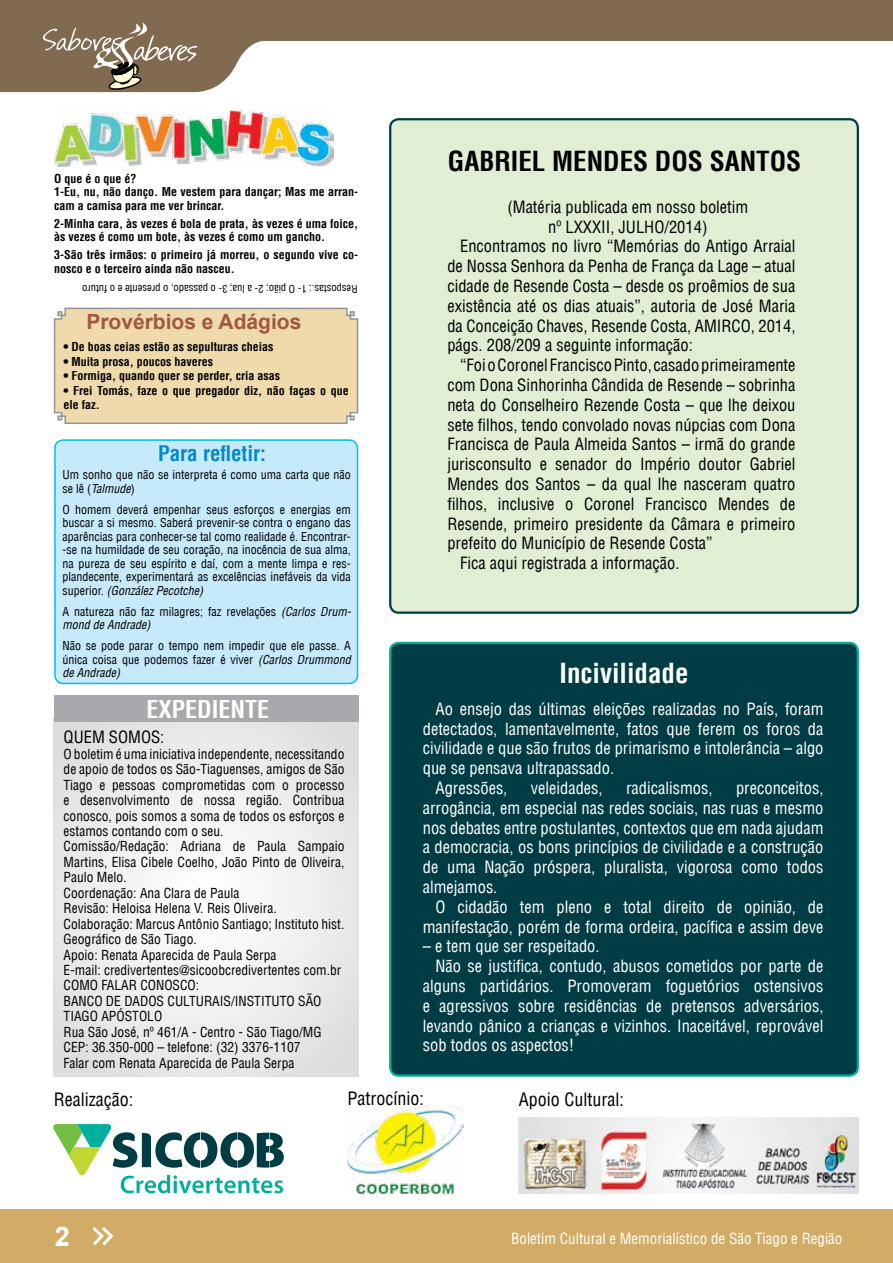
<style>
.page{position:relative;width:893px;height:1263px;background:#fff}
.page>*{position:absolute;margin:0;border:0;box-sizing:border-box;transform-origin:0 0}
.t1{font:700 condensed 27px "Helvetica LT";color:#000}
.t2{font:700 condensed 27px "Helvetica LT";color:#fff}
.t3{font:700 27px "Arial";color:#fff}
.t4{font:700 condensed 24px "Helvetica LT";color:#fff}
.t5{font:700 21px "Arial";color:#a25742}
.t6{font:700 condensed 21px "Helvetica LT";color:#0089cf}
.t7{font:condensed 18px "Helvetica LT";color:#000}
.t8{font:condensed 16.5px/19.8px "Helvetica LT";color:#fff;text-align:justify}
.t9{font:condensed 16.5px "Helvetica LT";color:#000}
.t10{font:condensed 15px "Helvetica LT";color:#fff}
.t11{font:condensed 13.5px/15.5px "Helvetica LT";color:#000}
.t12{font:condensed 12px/13.5px "Helvetica LT";color:#000}
.t13{font:700 condensed 12px/13.5px "Helvetica LT";color:#000}
.t14{font:condensed 10.5px "Helvetica LT";color:#000}
.s1{font-style:italic}
</style>
<div class="page">
<div style="left:0;top:1209px;width:893px;height:54px;background:#d2ab67"></div>
<svg style="left:92px;top:1227px;width:22px;height:19px"></svg>
<svg style="left:0;top:0;width:893px;height:93px;fill:#806a50"></svg>
<svg style="left:43px;top:22px;width:154px;height:70px;background:#8d7a64"></svg>
<div style="left:390px;top:119px;width:468px;height:494px;background:#e0efd4;border-radius:9px"></div>
<div style="left:389px;top:118px;width:470px;height:496px;border:2px solid #003c44;border-radius:9px"></div>
<hr style="left:892px;top:118px;width:1px;height:38px;background:#003c44">
<div style="left:390px;top:643px;width:468px;height:432px;background:#003c44;border-radius:9px"></div>
<div style="left:389px;top:642px;width:470px;height:435px;border:2px solid #00ae9d;border-radius:9px"></div>
<img style="left:519px;top:1117px;width:340px;height:77px">
<div style="left:55px;top:440px;width:302px;height:243px;background:#c7eafb;border-radius:9px"></div>
<div style="left:54px;top:439px;width:304px;height:245px;border:2px solid #00bdf2;border-radius:9px"></div>
<svg style="left:53px;top:307px;width:306px;height:117px;background:#ebd8ab"></svg>
<img style="left:54px;top:109px;width:280px;height:58px">
<svg style="left:54px;top:722px;width:304px;height:355px"></svg>
<div style="left:54px;top:696px;width:304px;height:26px;background:#a7a9ac"></div>
<img style="left:348px;top:1105px;width:115px;height:89px">
<svg style="left:53px;top:1124px;width:231px;height:69px"></svg>
<p class="t13" style="left:54px;top:172px;width:306px">O que é o que é?<br>1-Eu, nu, não danço. Me vestem para dançar; Mas me arran&shy;cam a camisa para me ver brincar.</p>
<p class="t13" style="left:54px;top:217px;width:306px">2-Minha cara, às vezes é bola de prata, às vezes é uma foice, às vezes é como um bote, às vezes é como um gancho.</p>
<p class="t13" style="left:54px;top:248px;width:306px">3-São três irmãos: o primeiro já morreu, o segundo vive co&shy;nosco e o terceiro ainda não nasceu.</p>
<p class="t14" style="left:358px;top:295px;width:277px;rotate:-180deg">Respostas.: 1- O pião; 2- a lua; 3- o passado, o presente e o futuro</p>
<p class="t5" style="left:86px;top:307px;width:217px">Provérbios e Adágios</p>
<p class="t13" style="left:64px;top:340px;width:211px">• De boas ceias estão as sepulturas cheias</p>
<p class="t13" style="left:64px;top:355px;width:151px">• Muita prosa, poucos haveres</p>
<p class="t13" style="left:64px;top:369px;width:218px">• Formiga, quando quer se perder, cria asas</p>
<p class="t13" style="left:64px;top:383px;width:287px;line-height:14.4px">• Frei Tomás, faze o que pregador diz, não faças o que ele faz.</p>
<p class="t6" style="left:158px;top:440px;width:109px">Para refletir:</p>
<p class="t12" style="left:63px;top:468px;width:290px">Um sonho que não se interpreta é como uma carta que não se lê (<span class="s1">Talmude</span>)</p>
<p class="t12" style="left:63px;top:502px;width:290px;text-align:justify">O homem deverá empenhar seus esforços e energias em buscar a si mesmo. Saberá prevenir-se contra o engano das aparências para conhecer-se tal como realidade é. Encontrar--se na humildade de seu coração, na inocência de sua alma, na pureza de seu espírito e daí, com a mente limpa e res&shy;plandecente, experimentará as excelências inefáveis da vida superior. <span class="s1">(González Pecotche)</span></p>
<p class="t12" style="left:63px;top:604px;width:290px">A natureza não faz milagres; faz revelações <span class="s1">(Carlos Drum&shy;mond de Andrade)</span></p>
<p class="t12" style="left:63px;top:639px;width:290px;text-align:justify">Não se pode parar o tempo nem impedir que ele passe. A única coisa que podemos fazer é viver <span class="s1">(Carlos Drummond de Andrade)</span></p>
<h2 class="t4" style="left:147px;top:694px;width:124px">EXPEDIENTE</h2>
<p class="t9" style="left:64px;top:727px;width:102px">QUEM SOMOS:</p>
<p class="t11" style="left:64px;top:746px;width:282px">O boletim é uma iniciativa independente, necessitando de apoio de todos os São-Tiaguenses, amigos de São Tiago e pessoas comprometidas com o processo e desenvolvimento de nossa região. Contribua conosco, pois somos a soma de todos os esforços e estamos contando com o seu.<br>Comissão/Redação: Adriana de Paula Sampaio Martins, Elisa Cibele Coelho, João Pinto de Oliveira, Paulo Melo.<br>Coordenação: Ana Clara de Paula<br>Revisão: Heloisa Helena V. Reis Oliveira.<br>Colaboração: Marcus Antônio Santiago; Instituto hist.<br>Geográfico de São Tiago.<br>Apoio: Renata Aparecida de Paula Serpa<br>E-mail: credivertentes@sicoobcredivertentes com.br COMO FALAR CONOSCO:<br>BANCO DE DADOS CULTURAIS/INSTITUTO SÃO TIAGO APÓSTOLO<br>Rua São José, nº 461/A - Centro - São Tiago/MG CEP: 36.350-000 – telefone: (32) 3376-1107<br>Falar com Renata Aparecida de Paula Serpa</p>
<h1 class="t1" style="left:448px;top:145px;width:352px">GABRIEL MENDES DOS SANTOS</h1>
<p class="t9" style="left:507px;top:196px;width:242px">(Matéria publicada em nosso boletim</p>
<p class="t9" style="left:548px;top:216px;width:161px">nº LXXXII, JULHO/2014)</p>
<p class="t9" style="left:460px;top:236px;width:337px">Encontramos no livro “Memórias do Antigo Arraial</p>
<p class="t9" style="left:447px;top:256px;width:350px">de Nossa Senhora da Penha de França da Lage – atual</p>
<p class="t9" style="left:447px;top:276px;width:350px">cidade de Resende Costa – desde os proêmios de sua</p>
<p class="t9" style="left:447px;top:295px;width:350px">existência até os dias atuais”, autoria de José Maria</p>
<p class="t9" style="left:447px;top:315px;width:350px">da Conceição Chaves, Resende Costa, AMIRCO, 2014,</p>
<p class="t9" style="left:447px;top:335px;width:247px">págs. 208/209 a seguinte informação:</p>
<p class="t9" style="left:460px;top:355px;width:337px">“Foi o Coronel Francisco Pinto, casado primeiramente</p>
<p class="t9" style="left:447px;top:375px;width:350px">com Dona Sinhorinha Cândida de Resende – sobrinha</p>
<p class="t9" style="left:447px;top:394px;width:350px">neta do Conselheiro Rezende Costa – que lhe deixou</p>
<p class="t9" style="left:447px;top:414px;width:350px">sete filhos, tendo convolado novas núpcias com Dona</p>
<p class="t9" style="left:447px;top:434px;width:350px">Francisca de Paula Almeida Santos – irmã do grande</p>
<p class="t9" style="left:447px;top:454px;width:350px">jurisconsulto e senador do Império doutor Gabriel</p>
<p class="t9" style="left:447px;top:474px;width:350px">Mendes dos Santos – da qual lhe nasceram quatro</p>
<p class="t9" style="left:447px;top:493px;width:350px">filhos, inclusive o Coronel Francisco Mendes de</p>
<p class="t9" style="left:447px;top:513px;width:350px">Resende, primeiro presidente da Câmara e primeiro</p>
<p class="t9" style="left:447px;top:533px;width:267px">prefeito do Município de Resende Costa”</p>
<p class="t9" style="left:460px;top:553px;width:221px">Fica aqui registrada a informação.</p>
<h1 class="t2" style="left:559px;top:656px;width:131px">Incivilidade</h1>
<p class="t8" style="left:435px;top:699px;width:389px">Ao ensejo das últimas eleições realizadas no País, foram</p>
<p class="t8" style="left:423px;top:718px;width:402px">detectados, lamentavelmente, fatos que ferem os foros da</p>
<p class="t8" style="left:423px;top:738px;width:402px">civilidade e que são frutos de primarismo e intolerância – algo</p>
<p class="t8" style="left:423px;top:758px;width:193px">que se pensava ultrapassado.</p>
<p class="t8" style="left:435px;top:778px;width:73px">Agressões,</p>
<p class="t8" style="left:531px;top:778px;width:73px">veleidades,</p>
<p class="t8" style="left:626px;top:778px;width:88px">radicalismos,</p>
<p class="t8" style="left:423px;top:778px;width:402px;text-indent:313px">preconceitos, arrogância, em especial nas redes sociais, nas ruas e mesmo nos debates entre postulantes, contextos que em nada ajudam a democracia, os bons princípios de civilidade e a construção de uma Nação próspera, pluralista, vigorosa como todos almejamos.</p>
<p class="t8" style="left:423px;top:897px;width:402px;text-align:right">O cidadão tem pleno e total direito de opinião, de manifestação, porém de forma ordeira, pacífica e assim deve</p>
<p class="t8" style="left:423px;top:936px;width:178px">– e tem que ser respeitado.</p>
<p class="t8" style="left:435px;top:956px;width:389px">Não se justifica, contudo, abusos cometidos por parte de</p>
<p class="t8" style="left:423px;top:976px;width:402px">alguns partidários. Promoveram foguetórios ostensivos</p>
<p class="t8" style="left:423px;top:996px;width:402px">e agressivos sobre residências de pretensos adversários,</p>
<p class="t8" style="left:423px;top:1015px;width:402px">levando pânico a crianças e vizinhos. Inaceitável, reprovável</p>
<p class="t8" style="left:423px;top:1035px;width:153px">sob todos os aspectos!</p>
<p class="t7" style="left:54px;top:1088px;width:81px">Realização:</p>
<p class="t7" style="left:348px;top:1087px;width:78px">Patrocínio:</p>
<p class="t7" style="left:519px;top:1088px;width:106px">Apoio Cultural:</p>
<h1 class="t3" style="left:55px;top:1217px;width:17px">2</h1>
<p class="t10" style="left:511px;top:1229px;width:333px">Boletim Cultural e Memorialístico de São Tiago e Região</p>
</div>
